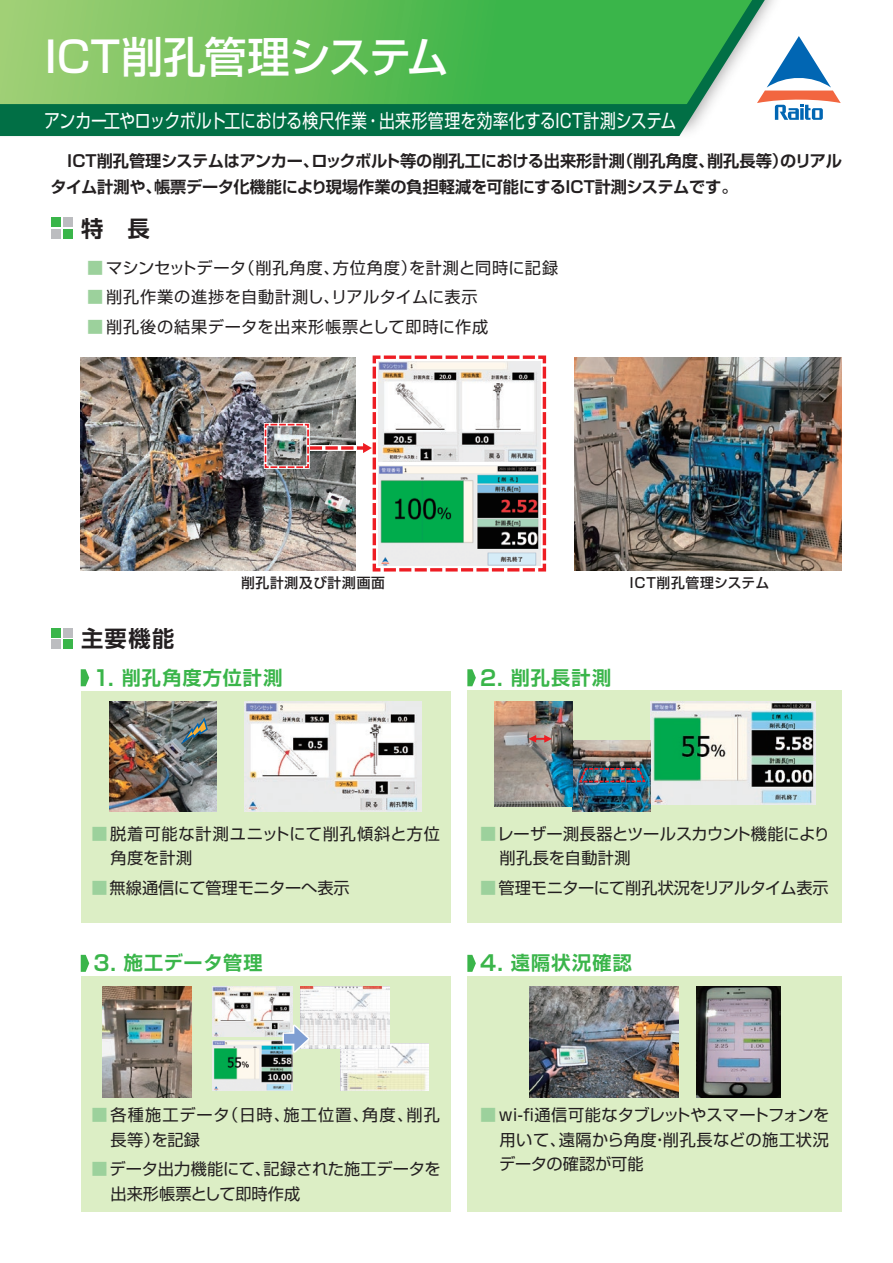
<style>
.page{position:relative;width:893px;height:1263px;background:#fff}
.page>*{position:absolute;margin:0;border:0;box-sizing:border-box;transform-origin:0 0}
.t1{font:500 42.45px "Shin Go Pro";letter-spacing:-.025em;color:#fff}
.t2{font:700 22.35px "Shin Go Pro De";color:#231f20}
.t3{font:19.2px "Shin Go Pro";letter-spacing:-.005em;color:#fff;scale:.83 1}
.t4{font:700 19.2px "Shin Go Pro De";letter-spacing:.06em;color:#3ab54a}
.t5{font:700 19.2px "Shin Go Pro De";letter-spacing:.04em;color:#3ab54a}
.t6{font:16.2px/24.5px "Shin Go Pro";color:#231f20}
.t7{font:700 16.2px/25.5px "Shin Go Pro De";letter-spacing:-.01em;color:#231f20}
.t8{font:16.2px/24.5px "Shin Go Pro";letter-spacing:.05em;color:#231f20}
.t9{font:16.2px "Shin Go Pro";letter-spacing:.045em;color:#231f20}
.t10{font:16.2px "Shin Go Pro";letter-spacing:-.03em;color:#231f20}
.t11{font:16.2px/24.5px "Shin Go Pro";letter-spacing:.055em;color:#231f20}
.t12{font:16.2px "Shin Go Pro";letter-spacing:.02em;color:#231f20}
.t13{font:500 13.8px "Shin Go Pro";letter-spacing:.05em;color:#231f20}
.s1{color:#9cd19c}
.s2{font-size:21.3px}
</style>
<div class="page">
<div style="left:81px;top:691px;width:370px;height:232px;background:#dceec5"></div>
<div style="left:467px;top:691px;width:375px;height:232px;background:#dceec5"></div>
<div style="left:81px;top:976px;width:370px;height:236px;background:#dceec5"></div>
<div style="left:467px;top:976px;width:375px;height:236px;background:#dceec5"></div>
<div style="left:51px;top:217px;width:10px;height:10px;background:#3ab54a"></div>
<div style="left:63px;top:217px;width:10px;height:10px;background:#bcbdc0"></div>
<div style="left:51px;top:229px;width:10px;height:10px;background:#bcbdc0"></div>
<div style="left:63px;top:229px;width:10px;height:10px;background:#3ab54a"></div>
<div style="left:51px;top:628px;width:10px;height:9px;background:#3ab54a"></div>
<div style="left:63px;top:628px;width:10px;height:9px;background:#bcbdc0"></div>
<div style="left:51px;top:639px;width:10px;height:10px;background:#bcbdc0"></div>
<div style="left:63px;top:639px;width:10px;height:10px;background:#3ab54a"></div>
<img style="left:574px;top:357px;width:268px;height:213px">
<img style="left:81px;top:357px;width:183px;height:213px">
<img style="left:264px;top:355px;width:283px;height:217px">
<svg style="left:81px;top:669px;width:8px;height:17px"></svg>
<svg style="left:467px;top:669px;width:9px;height:17px"></svg>
<svg style="left:81px;top:955px;width:8px;height:17px"></svg>
<svg style="left:467px;top:955px;width:9px;height:17px"></svg>
<img style="left:244px;top:701px;width:178px;height:111px">
<img style="left:110px;top:701px;width:106px;height:111px">
<svg style="left:178px;top:716px;width:31px;height:31px"></svg>
<img style="left:651px;top:702px;width:164px;height:102px">
<img style="left:573px;top:741px;width:78px;height:71px">
<img style="left:495px;top:701px;width:78px;height:105px">
<svg style="left:528px;top:735px;width:24px;height:8px"></svg>
<svg style="left:578px;top:767px;width:69px;height:16px"></svg>
<img style="left:340px;top:1043px;width:89px;height:48px">
<img style="left:301px;top:986px;width:88px;height:63px">
<img style="left:212px;top:1041px;width:81px;height:50px">
<img style="left:212px;top:986px;width:81px;height:50px">
<img style="left:103px;top:986px;width:89px;height:111px">
<svg style="left:282px;top:1024px;width:28px;height:29px"></svg>
<img style="left:529px;top:986px;width:149px;height:111px">
<img style="left:696px;top:986px;width:85px;height:111px">
<svg style="left:0;top:0;width:841px;height:136px;background:#5fb368"></svg>
<h1 class="t1" style="left:44px;top:22px;width:406px">ICT削孔管理システム</h1>
<p class="t3" style="left:44px;top:105px;width:763px">アンカー工やロックボルト工における検尺作業・出来形管理を効率化するICT計測システム</p>
<p class="t7" style="left:154px;top:147px;width:585px;text-indent:-103px">　ICT削孔管理システムはアンカー、<br>帳票データ化機能により現場作業の負担軽減を可能にするICT計測システムです。</p>
<p class="t7" style="left:617px;top:147px;width:99px">（削孔角度、</p>
<p class="t7" style="left:311px;top:147px;width:315px">ロックボルト等の削孔工における出来形計測</p>
<p class="t7" style="left:707px;top:147px;width:83px">削孔長等）</p>
<p class="t7" style="left:780px;top:147px;width:63px">のリアル</p>
<p class="t7" style="left:50px;top:172px;width:113px">タイム計測や、</p>
<h2 class="t2" style="left:81px;top:210px;width:70px">特　長</h2>
<p class="t6" style="left:87px;top:253px;width:161px"><span class="s1">■</span> マシンセットデータ</p>
<p class="t6" style="left:238px;top:253px;width:103px">（削孔角度、</p>
<p class="t6" style="left:333px;top:253px;width:86px">方位角度）</p>
<p class="t12" style="left:409px;top:254px;width:150px">を計測と同時に記録</p>
<p class="t8" style="left:87px;top:283px;width:254px"><span class="s1">■</span> 削孔作業の進捗を自動計測し、</p>
<p class="t9" style="left:87px;top:314px;width:403px"><span class="s1">■</span> 削孔後の結果データを出来形帳票として即時に作成</p>
<p class="t6" style="left:331px;top:283px;width:148px">リアルタイムに表示</p>
<h2 class="t2" style="left:81px;top:620px;width:95px">主要機能</h2>
<p class="t13" style="left:241px;top:572px;width:145px">削孔計測及び計測画面</p>
<p class="t4" style="left:93px;top:662px;width:191px"><span class="s2">1.</span> 削孔角度方位計測</p>
<p class="t13" style="left:629px;top:572px;width:141px">ICT削孔管理システム</p>
<p class="t4" style="left:480px;top:662px;width:133px"><span class="s2">2.</span> 削孔長計測</p>
<p class="t8" style="left:111px;top:820px;width:331px;text-indent:-19px"><span class="s1">■</span>脱着可能な計測ユニットにて削孔傾斜と方位角度を計測</p>
<p class="t6" style="left:91px;top:874px;width:260px"><span class="s1">■</span>無線通信にて管理モニターへ表示</p>
<p class="t5" style="left:93px;top:947px;width:171px"><span class="s2">3.</span> 施工データ管理</p>
<p class="t6" style="left:499px;top:820px;width:332px;text-indent:-19px"><span class="s1">■</span>レーザー測長器とツールスカウント機能により削孔長を自動計測</p>
<p class="t10" style="left:480px;top:875px;width:350px"><span class="s1">■</span>管理モニターにて削孔状況をリアルタイム表示</p>
<p class="t4" style="left:480px;top:947px;width:153px"><span class="s2">4.</span> 遠隔状況確認</p>
<p class="t11" style="left:152px;top:1101px;width:79px;text-indent:-60px"><span class="s1">■</span>各種施工データを記録</p>
<p class="t6" style="left:222px;top:1101px;width:69px">（日時、</p>
<p class="t6" style="left:362px;top:1101px;width:52px">角度、</p>
<p class="t6" style="left:283px;top:1101px;width:87px">施工位置、</p>
<p class="t6" style="left:407px;top:1101px;width:35px">削孔</p>
<p class="t6" style="left:111px;top:1125px;width:51px">長等）</p>
<p class="t6" style="left:111px;top:1155px;width:191px;text-indent:-19px"><span class="s1">■</span>データ出力機能にて、<br>出来形帳票として即時作成</p>
<p class="t6" style="left:264px;top:1155px;width:178px">記録された施工データを</p>
<p class="t6" style="left:480px;top:1101px;width:351px;text-align:right"><span class="s1">■</span> wi-fi通信可能なタブレットやスマートフォンを遠隔から角度削孔長などの施工状況</p>
<p class="t6" style="left:499px;top:1125px;width:146px">用いて、<br>データの確認が可能</p>
<p class="t6" style="left:652px;top:1125px;width:18px">・</p>
</div>
